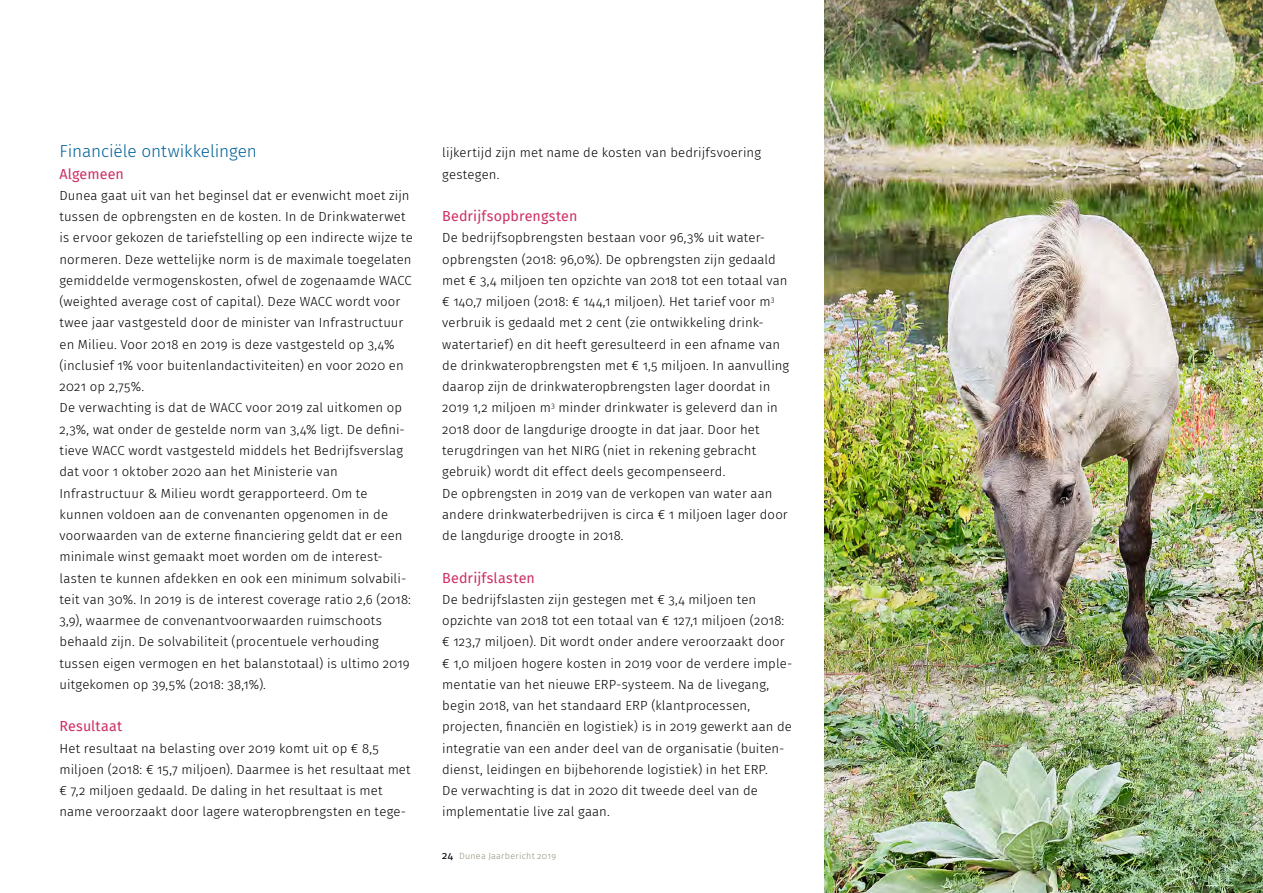
<style>
.page{position:relative;width:1263px;height:893px;background:#fff}
.page>*{position:absolute;margin:0;border:0;box-sizing:border-box;transform-origin:0 0}
._1_Tussenkop_A{font:300 17.25px "Fira Sans";letter-spacing:-.005em;color:#006098}
._1_Tussenkop_B{font:14.25px "Fira Sans";letter-spacing:.01em;color:#cd2f62}
._1_Tekst_light{font:300 13.2px/21.3px "Fira Sans";letter-spacing:.01em;color:#000}
.t1{font:300 9px "Fira Sans";letter-spacing:.025em;color:#94907a}
.s1{font-weight:400;font-size:10.5px;color:#000}
</style>
<div class="page">
<img style="left:825px;top:0;width:438px;height:893px">
<img style="left:1146px;top:0;width:89px;height:109px">
<p class="_1_Tussenkop_A" style="left:60px;top:139px;width:199px">Financiële ontwikkelingen</p>
<p class="_1_Tussenkop_B" style="left:60px;top:163px;width:66px">Algemeen</p>
<p class="_1_Tekst_light" style="left:60px;top:185px;width:355px">Dunea gaat uit van het beginsel dat er evenwicht moet zijn tussen de opbrengsten en de kosten. In de Drinkwaterwet is ervoor gekozen de tariefstelling op een indirecte wijze te normeren. Deze wettelijke norm is de maximale toegelaten gemiddelde vermogenskosten, ofwel de zogenaamde WACC (weighted average cost of capital). Deze WACC wordt voor twee jaar vastgesteld door de minister van Infrastructuur en Milieu. Voor 2018 en 2019 is deze vastgesteld op 3,4% (inclusief 1% voor buitenlandactiviteiten) en voor 2020 en 2021 op 2,75%.</p>
<p class="_1_Tekst_light" style="left:60px;top:397px;width:353px">De verwachting is dat de WACC voor 2019 zal uitkomen op 2,3%, wat onder de gestelde norm van 3,4% ligt. De defini&shy;tieve WACC wordt vastgesteld middels het Bedrijfsverslag dat voor 1 oktober 2020 aan het Ministerie van Infrastructuur &amp; Milieu wordt gerapporteerd. Om te kunnen voldoen aan de convenanten opgenomen in de voorwaarden van de externe financiering geldt dat er een minimale winst gemaakt moet worden om de interest&shy;lasten te kunnen afdekken en ook een minimum solvabili&shy;teit van 30%. In 2019 is de interest coverage ratio 2,6 (2018:<br>3,9), waarmee de convenantvoorwaarden ruimschoots behaald zijn. De solvabiliteit (procentuele verhouding tussen eigen vermogen en het balanstotaal) is ultimo 2019 uitgekomen op 39,5% (2018: 38,1%).</p>
<p class="_1_Tussenkop_B" style="left:60px;top:716px;width:64px">Resultaat</p>
<p class="_1_Tekst_light" style="left:60px;top:737px;width:353px">Het resultaat na belasting over 2019 komt uit op € 8,5 miljoen (2018: € 15,7 miljoen). Daarmee is het resultaat met € 7,2 miljoen gedaald. De daling in het resultaat is met name veroorzaakt door lagere wateropbrengsten en tege-</p>
<p class="_1_Tekst_light" style="left:442px;top:142px;width:320px">lijkertijd zijn met name de kosten van bedrijfsvoering gestegen.</p>
<p class="_1_Tussenkop_B" style="left:442px;top:205px;width:137px">Bedrijfsopbrengsten</p>
<p class="_1_Tekst_light" style="left:442px;top:227px;width:348px">De bedrijfsopbrengsten bestaan voor 96,3% uit water&shy;opbrengsten (2018: 96,0%). De opbrengsten zijn gedaald met € 3,4 miljoen ten opzichte van 2018 tot een totaal van € 140,7 miljoen (2018: € 144,1 miljoen). Het tarief voor m<sup>3 </sup>verbruik is gedaald met 2 cent (zie ontwikkeling drink&shy;watertarief) en dit heeft geresulteerd in een afname van de drinkwateropbrengsten met € 1,5 miljoen. In aanvulling daarop zijn de drinkwateropbrengsten lager doordat in 2019 1,2 miljoen m<sup>3</sup> minder drinkwater is geleverd dan in 2018 door de langdurige droogte in dat jaar. Door het terugdringen van het NIRG (niet in rekening gebracht gebruik) wordt dit effect deels gecompenseerd.<br>De opbrengsten in 2019 van de verkopen van water aan andere drinkwaterbedrijven is circa € 1 miljoen lager door de langdurige droogte in 2018.</p>
<p class="_1_Tussenkop_B" style="left:442px;top:567px;width:94px">Bedrijfslasten</p>
<p class="_1_Tekst_light" style="left:442px;top:588px;width:351px">De bedrijfslasten zijn gestegen met € 3,4 miljoen ten opzichte van 2018 tot een totaal van € 127,1 miljoen (2018: € 123,7 miljoen). Dit wordt onder andere veroorzaakt door € 1,0 miljoen hogere kosten in 2019 voor de verdere imple&shy;mentatie van het nieuwe ERP-systeem. Na de livegang, begin 2018, van het standaard ERP (klantprocessen, projecten, financiën en logistiek) is in 2019 gewerkt aan de integratie van een ander deel van de organisatie (buiten&shy;dienst, leidingen en bijbehorende logistiek) in het ERP.<br>De verwachting is dat in 2020 dit tweede deel van de implementatie live zal gaan.</p>
<p class="t1" style="left:442px;top:849px;width:115px"><span class="s1">24</span> Dunea Jaarbericht 2019</p>
</div>
